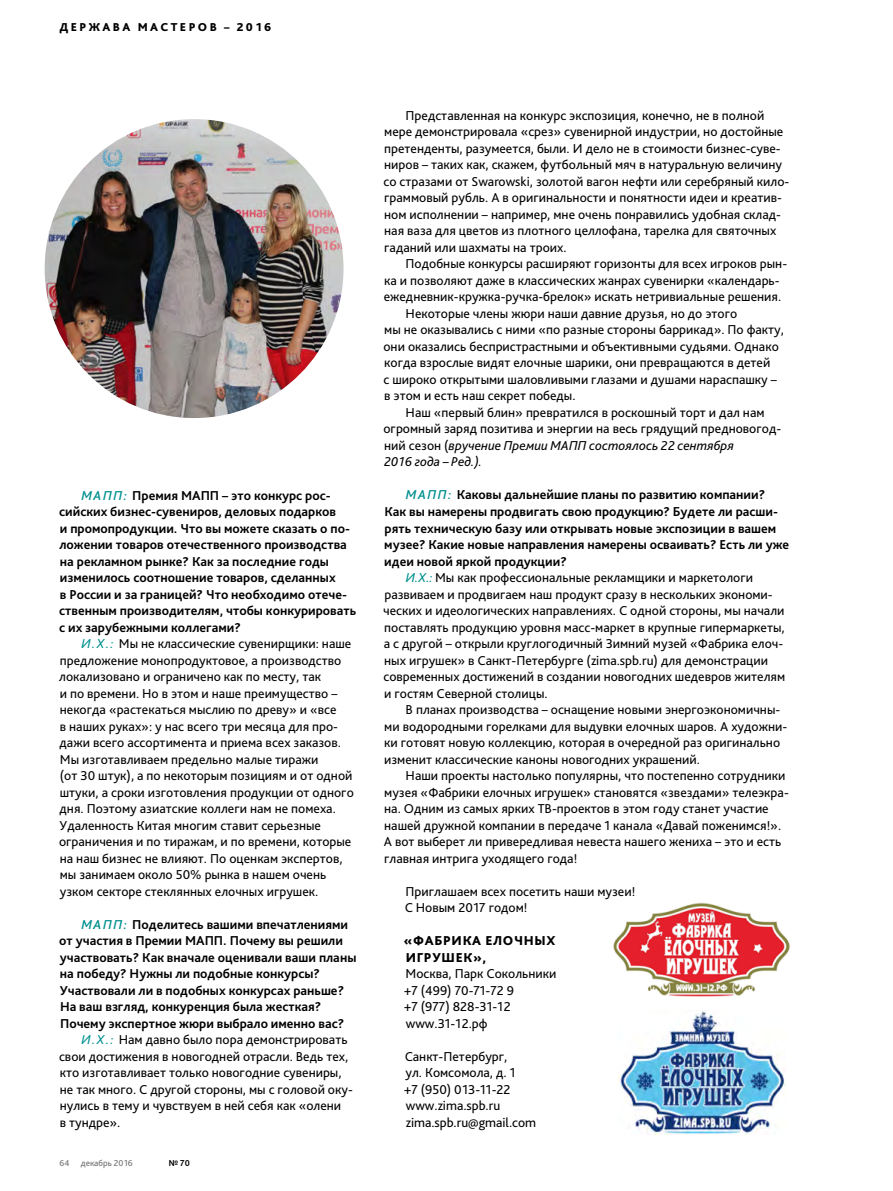
<style>
.page{position:relative;width:893px;height:1191px;background:#fff}
.page>*{position:absolute;margin:0;border:0;box-sizing:border-box;transform-origin:0 0}
.t1{font:13.5px/16.5px "Bliss Pro";color:#000}
.t2{font:700 13.5px/16.5px "Bliss Pro";color:#000}
.t3{font:italic 13.5px "Bliss Pro";color:#000}
.t4{font:800 13.5px/16.5px "Bliss Pro";letter-spacing:.05em;color:#000}
.t5{font:800 12px "Bliss Pro";letter-spacing:.2em;color:#000}
.t6{font:9px "Bliss Pro";color:#6d6e71}
.t7{font:700 9px "Bliss Pro";color:#000}
.s1{font-weight:500;font-style:italic;color:#00908f}
.s2{font-style:italic;color:#00908f}
.s3{font-style:normal}
</style>
<div class="page">
<img style="left:613px;top:902px;width:177px;height:95px">
<img style="left:45px;top:119px;width:298px;height:299px;border-radius:149px">
<img style="left:618px;top:1010px;width:167px;height:124px">
<p class="t5" style="left:60px;top:20px;width:213px">ДЕРЖАВА МАСТЕРОВ – 2016</p>
<p class="t2" style="left:59px;top:486px;width:299px;text-indent:22px"><span class="s1">МАПП:</span> Премия МАПП – это конкурс рос&shy;сийских бизнес-сувениров, деловых подарков<br>и промопродукции. Что вы можете сказать о по&shy;ложении товаров отечественного производства на рекламном рынке? Как за последние годы изменилось соотношение товаров, сделанных<br>в России и за границей? Что необходимо отече&shy;ственным производителям, чтобы конкурировать с их зарубежными коллегами?</p>
<p class="t1" style="left:59px;top:635px;width:296px;text-indent:22px"><span class="s2">И.Х.:</span> Мы не классические сувенирщики: наше предложение монопродуктовое, а производство локализовано и ограничено как по месту, так<br>и по времени. Но в этом и наше преимущество – некогда «растекаться мыслию по древу» и «все<br>в наших руках»: у нас всего три месяца для про&shy;дажи всего ассортимента и приема всех заказов.<br>Мы изготавливаем предельно малые тиражи<br>(от 30 штук), а по некоторым позициям и от одной штуки, а сроки изготовления продукции от одного дня. Поэтому азиатские коллеги нам не помеха.<br>Удаленность Китая многим ставит серьезные ограничения и по тиражам, и по времени, которые на наш бизнес не влияют. По оценкам экспертов, мы занимаем около 50% рынка в нашем очень узком секторе стеклянных елочных игрушек.</p>
<p class="t2" style="left:81px;top:915px;width:268px"><span class="s1">МАПП:</span> Поделитесь вашими впечатлениями</p>
<p class="t2" style="left:59px;top:932px;width:285px">от участия в Премии МАПП. Почему вы решили</p>
<p class="t2" style="left:60px;top:948px;width:298px">участвовать? Как вначале оценивали ваши планы</p>
<p class="t2" style="left:60px;top:965px;width:262px">на победу? Нужны ли подобные конкурсы?</p>
<p class="t2" style="left:60px;top:981px;width:286px">Участвовали ли в подобных конкурсах раньше?</p>
<p class="t2" style="left:60px;top:998px;width:263px">На ваш взгляд, конкуренция была жесткая?</p>
<p class="t2" style="left:60px;top:1014px;width:286px">Почему экспертное жюри выбрало именно вас?</p>
<p class="t1" style="left:81px;top:1031px;width:268px"><span class="s2">И.Х.:</span> Нам давно было пора демонстрировать</p>
<p class="t1" style="left:59px;top:1047px;width:291px">свои достижения в новогодней отрасли. Ведь тех,</p>
<p class="t1" style="left:60px;top:1064px;width:283px">кто изготавливает только новогодние сувениры,</p>
<p class="t1" style="left:60px;top:1080px;width:295px">не так много. С другой стороны, мы с головой оку-</p>
<p class="t1" style="left:60px;top:1097px;width:283px">нулись в тему и чувствуем в ней себя как «олени</p>
<p class="t1" style="left:60px;top:1113px;width:62px">в тундре».</p>
<p class="t6" style="left:60px;top:1157px;width:11px">64</p>
<p class="t6" style="left:81px;top:1157px;width:53px">декабрь 2016</p>
<p class="t7" style="left:169px;top:1157px;width:23px">№ 70</p>
<p class="t1" style="left:383px;top:107px;width:407px;text-indent:22px">Представленная на конкурс экспозиция, конечно, не в полной мере демонстрировала «срез» сувенирной индустрии, но достойные претенденты, разумеется, были. И дело не в стоимости бизнес-суве&shy;ниров – таких как, скажем, футбольный мяч в натуральную величину со стразами от Swarowski, золотой вагон нефти или серебряный кило&shy;граммовый рубль. А в оригинальности и понятности идеи и креатив&shy;ном исполнении – например, мне очень понравились удобная склад&shy;ная ваза для цветов из плотного целлофана, тарелка для святочных гаданий или шахматы на троих.</p>
<p class="t1" style="left:406px;top:255px;width:383px">Подобные конкурсы расширяют горизонты для всех игроков рын-</p>
<p class="t1" style="left:384px;top:272px;width:397px">ка и позволяют даже в классических жанрах сувенирки «календарь-</p>
<p class="t1" style="left:384px;top:288px;width:399px">ежедневник-кружка-ручка-брелок» искать нетривиальные решения.</p>
<p class="t1" style="left:406px;top:305px;width:333px">Некоторые члены жюри наши давние друзья, но до этого</p>
<p class="t1" style="left:384px;top:321px;width:401px">мы не оказывались с ними «по разные стороны баррикад». По факту,</p>
<p class="t1" style="left:383px;top:338px;width:397px">они оказались беспристрастными и объективными судьями. Однако</p>
<p class="t1" style="left:384px;top:354px;width:388px">когда взрослые видят елочные шарики, они превращаются в детей</p>
<p class="t1" style="left:383px;top:371px;width:395px">с широко открытыми шаловливыми глазами и душами нараспашку –</p>
<p class="t1" style="left:384px;top:387px;width:193px">в этом и есть наш секрет победы.</p>
<p class="t1" style="left:406px;top:404px;width:360px">Наш «первый блин» превратился в роскошный торт и дал нам</p>
<p class="t1" style="left:383px;top:420px;width:399px">огромный заряд позитива и энергии на весь грядущий предновогод-</p>
<p class="t3" style="left:384px;top:437px;width:351px"><span class="s3">ний сезон (</span>вручение Премии МАПП состоялось 22 сентября</p>
<p class="t3" style="left:384px;top:453px;width:99px">2016 года – Ред.).</p>
<p class="t2" style="left:406px;top:486px;width:361px"><span class="s1">МАПП:</span> Каковы дальнейшие планы по развитию компании?</p>
<p class="t2" style="left:384px;top:503px;width:395px">Как вы намерены продвигать свою продукцию? Будете ли расши-</p>
<p class="t2" style="left:385px;top:519px;width:393px">рять техническую базу или открывать новые экспозиции в вашем</p>
<p class="t2" style="left:384px;top:536px;width:406px">музее? Какие новые направления намерены осваивать? Есть ли уже</p>
<p class="t2" style="left:384px;top:552px;width:184px">идеи новой яркой продукции?</p>
<p class="t1" style="left:406px;top:569px;width:349px"><span class="s2">И.Х.:</span> Мы как профессиональные рекламщики и маркетологи</p>
<p class="t1" style="left:384px;top:585px;width:390px">развиваем и продвигаем наш продукт сразу в нескольких экономи-</p>
<p class="t1" style="left:383px;top:602px;width:403px">ческих и идеологических направлениях. С одной стороны, мы начали</p>
<p class="t1" style="left:384px;top:618px;width:402px">поставлять продукцию уровня масс-маркет в крупные гипермаркеты,</p>
<p class="t1" style="left:384px;top:635px;width:401px">а с другой – открыли круглогодичный Зимний музей «Фабрика елоч-</p>
<p class="t1" style="left:384px;top:651px;width:385px">ных игрушек» в Санкт-Петербурге (zima.spb.ru) для демонстрации</p>
<p class="t1" style="left:383px;top:668px;width:403px">современных достижений в создании новогодних шедевров жителям</p>
<p class="t1" style="left:384px;top:684px;width:165px">и гостям Северной столицы.</p>
<p class="t1" style="left:406px;top:701px;width:376px">В планах производства – оснащение новыми энергоэкономичны-</p>
<p class="t1" style="left:384px;top:717px;width:405px">ми водородными горелками для выдувки елочных шаров. А художни-</p>
<p class="t1" style="left:384px;top:734px;width:397px">ки готовят новую коллекцию, которая в очередной раз оригинально</p>
<p class="t1" style="left:384px;top:750px;width:317px">изменит классические каноны новогодних украшений.</p>
<p class="t1" style="left:406px;top:767px;width:381px">Наши проекты настолько популярны, что постепенно сотрудники</p>
<p class="t1" style="left:384px;top:783px;width:406px">музея «Фабрики елочных игрушек» становятся «звездами» телеэкра-</p>
<p class="t1" style="left:384px;top:800px;width:386px">на. Одним из самых ярких ТВ-проектов в этом году станет участие</p>
<p class="t1" style="left:384px;top:816px;width:398px">нашей дружной компании в передаче 1 канала «Давай поженимся!».</p>
<p class="t1" style="left:384px;top:833px;width:399px">А вот выберет ли привередливая невеста нашего жениха – это и есть</p>
<p class="t1" style="left:384px;top:849px;width:195px">главная интрига уходящего года!</p>
<p class="t1" style="left:405px;top:882px;width:232px">Приглашаем всех посетить наши музеи!<br>С Новым 2017 годом!</p>
<p class="t4" style="left:404px;top:932px;width:153px">«ФАБРИКА ЕЛОЧНЫХ<br>ИГРУШЕК»,</p>
<p class="t1" style="left:404px;top:965px;width:154px">Москва, Парк Сокольники +7 (499) 70-71-72 9<br>+7 (977) 828-31-12 www.31-12.рф</p>
<p class="t1" style="left:404px;top:1047px;width:133px">Санкт-Петербург,<br>ул. Комсомола, д. 1<br>+7 (950) 013-11-22 www.zima.spb.ru zima.spb.ru@gmail.com</p>
</div>
